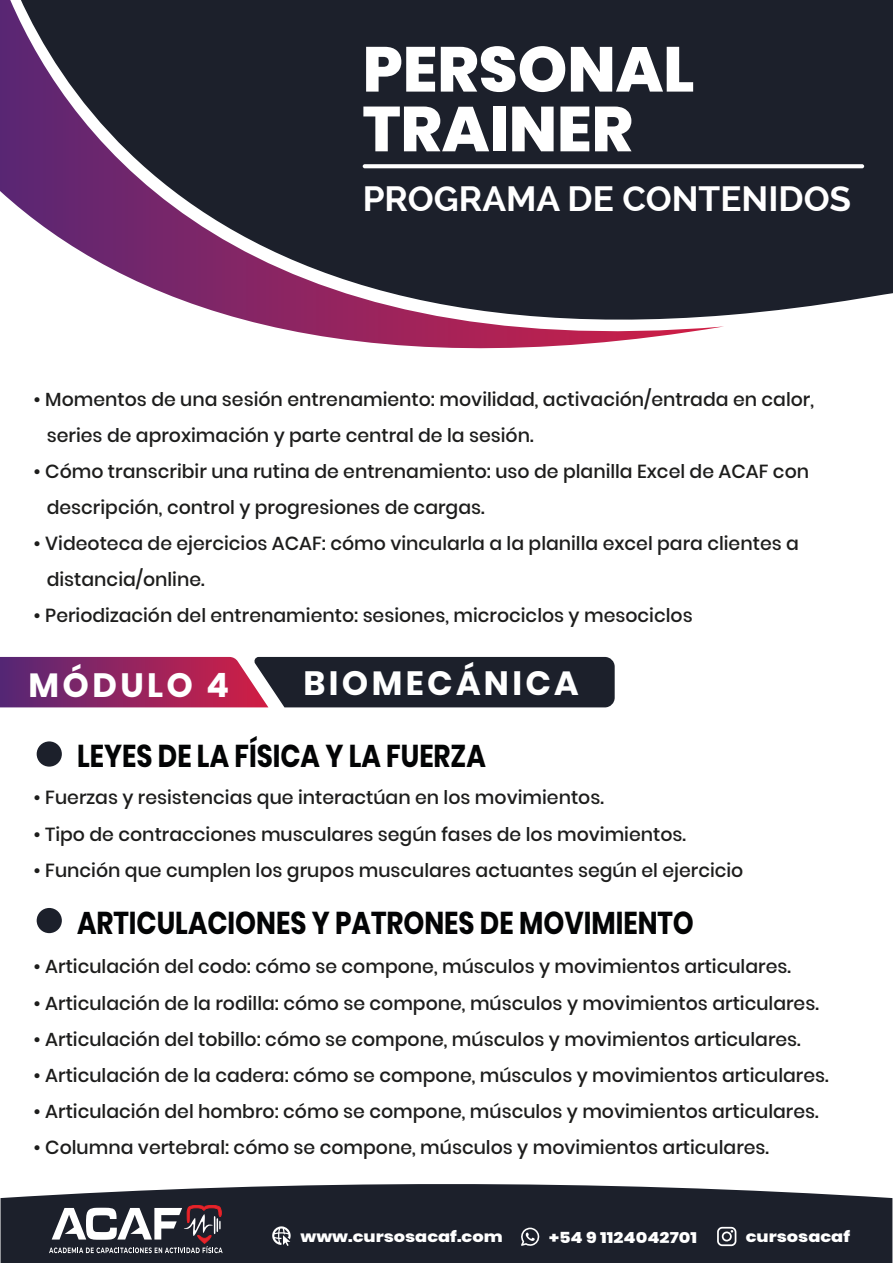
<style>
.page{position:relative;width:893px;height:1263px;background:#fff}
.page>*{position:absolute;margin:0;border:0;box-sizing:border-box;transform-origin:0 0}
.t1{font:800 63.3px/59.7px "Poppins";color:#fff}
.t2{font:700 35.1px "Raleway";color:#fff}
.t3{font:700 33.6px "Poppins";letter-spacing:.1em;color:#fff}
.t4{font:700 31.5px "Poppins";color:#030405;scale:.84 1}
.t5{font:500 18.9px/36px "Poppins";color:#1d1d1c}
.t6{font:800 15.3px "Poppins";color:#fff;scale:1.16 1}
</style>
<div class="page">
<svg style="left:1px;top:1184px;width:891px;height:79px;background:#2b2f39"></svg>
<div style="left:724px;top:0;width:169px;height:316px;background:#1c202b"></div>
<svg style="left:49px;top:1205px;width:174px;height:48px"></svg>
<svg style="left:272px;top:1226px;width:19px;height:20px"></svg>
<svg style="left:520px;top:1227px;width:20px;height:19px"></svg>
<svg style="left:717px;top:1227px;width:19px;height:19px"></svg>
<svg style="left:724px;top:164px;width:140px;height:4px"></svg>
<svg style="left:0;top:657px;width:615px;height:50px;background:#522746"></svg>
<svg style="left:0;top:0;width:724px;height:349px;background:#4b3f52"></svg>
<div style="left:37px;top:741px;width:25px;height:26px;background:#1c202b;border-radius:50%"></div>
<div style="left:37px;top:908px;width:25px;height:25px;background:#1c202b;border-radius:50%"></div>
<h1 class="t1" style="left:363px;top:40px;width:333px">PERSONAL<br>TRAINER</h1>
<h2 class="t2" style="left:363px;top:179px;width:490px">PROGRAMA DE CONTENIDOS</h2>
<p class="t5" style="left:47px;top:381px;width:769px;text-indent:-13px">• Momentos de una sesión entrenamiento: movilidad, activación/entrada en calor, series de aproximación y parte central de la sesión.</p>
<p class="t5" style="left:47px;top:453px;width:764px;text-indent:-13px">• Cómo transcribir una rutina de entrenamiento: uso de planilla Excel de ACAF con descripción, control y progresiones de cargas.</p>
<p class="t5" style="left:47px;top:525px;width:754px;text-indent:-13px">• Videoteca de ejercicios ACAF: cómo vincularla a la planilla excel para clientes a distancia/online.</p>
<p class="t5" style="left:34px;top:597px;width:661px">• Periodización del entrenamiento: sesiones, microciclos y mesociclos</p>
<h3 class="t3" style="left:28px;top:665px;width:202px">MÓDULO 4</h3>
<h3 class="t3" style="left:304px;top:664px;width:277px">BIOMECÁNICA</h3>
<h3 class="t4" style="left:77px;top:738px;width:488px">LEYES DE LA FÍSICA Y LA FUERZA</h3>
<p class="t5" style="left:34px;top:780px;width:572px">• Fuerzas y resistencias que interactúan en los movimientos.</p>
<p class="t5" style="left:34px;top:816px;width:654px">• Tipo de contracciones musculares según fases de los movimientos.</p>
<p class="t5" style="left:34px;top:852px;width:711px">• Función que cumplen los grupos musculares actuantes según el ejercicio</p>
<h3 class="t4" style="left:77px;top:904px;width:736px">ARTICULACIONES Y PATRONES DE MOVIMIENTO</h3>
<p class="t5" style="left:34px;top:949px;width:759px">• Articulación del codo: cómo se compone, músculos y movimientos articulares.</p>
<p class="t5" style="left:34px;top:985px;width:787px">• Articulación de la rodilla: cómo se compone, músculos y movimientos articulares.</p>
<p class="t5" style="left:34px;top:1021px;width:769px">• Articulación del tobillo: cómo se compone, músculos y movimientos articulares.</p>
<p class="t5" style="left:34px;top:1057px;width:797px">• Articulación de la cadera: cómo se compone, músculos y movimientos articulares.</p>
<p class="t5" style="left:34px;top:1093px;width:787px">• Articulación del hombro: cómo se compone, músculos y movimientos articulares.</p>
<p class="t5" style="left:34px;top:1129px;width:737px">• Columna vertebral: cómo se compone, músculos y movimientos articulares.</p>
<p class="t6" style="left:301px;top:1228px;width:176px">www.cursosacaf.com</p>
<p class="t6" style="left:549px;top:1228px;width:129px">+54 9 1124042701</p>
<p class="t6" style="left:746px;top:1228px;width:91px">cursosacaf</p>
</div>
